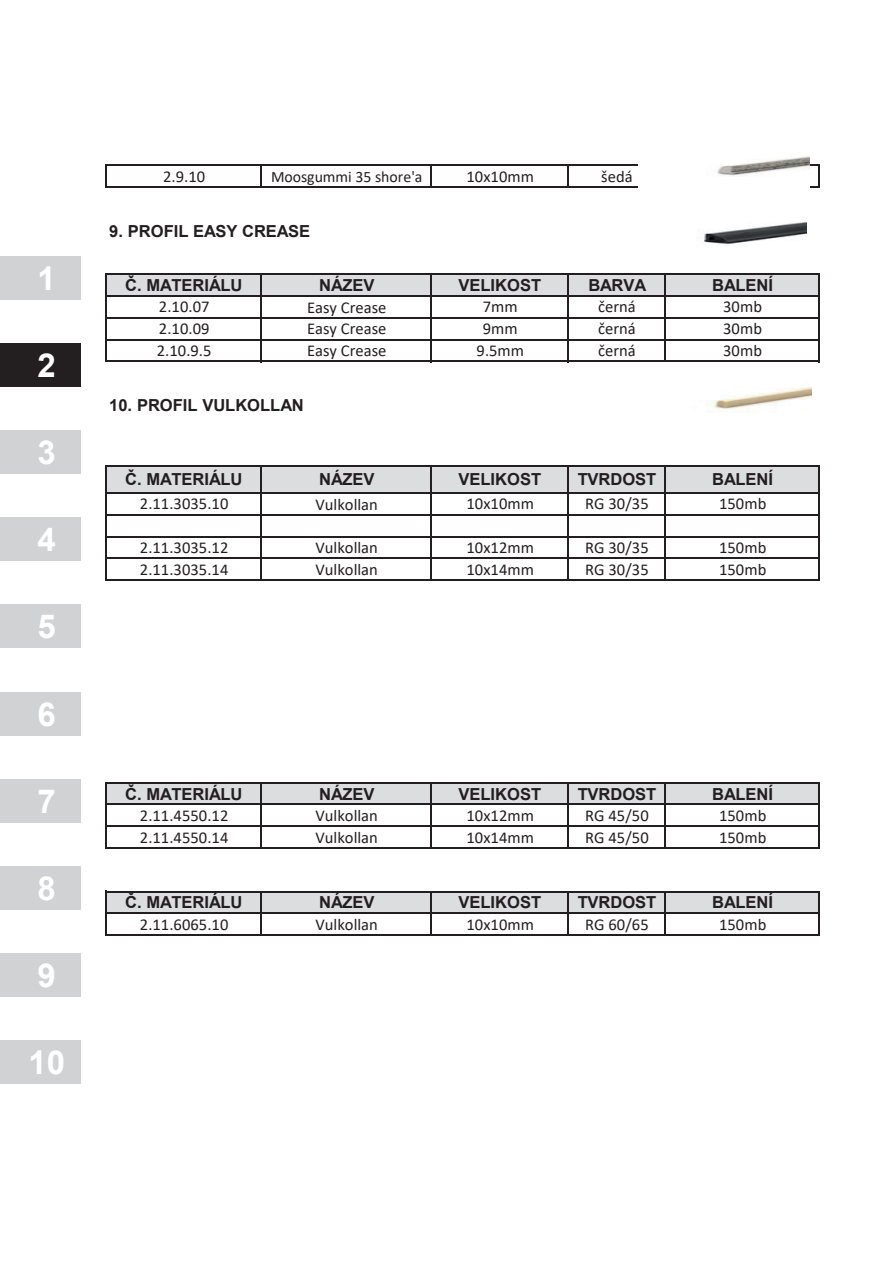
<style>
.page{position:relative;width:893px;height:1263px;background:#fff}
.page>*{position:absolute;margin:0;border:0;box-sizing:border-box;transform-origin:0 0}
.t1{font:700 33px "Arial";color:#fff}
.t2{font:16.5px "Calibri";letter-spacing:.005em;color:#231f20}
.t3{font:700 16.5px "Arial";letter-spacing:-.005em;color:#231f20}
.t4{font:15.9px "Calibri";letter-spacing:-.005em;color:#231f20}
</style>
<div class="page">
<div style="left:106px;top:274px;width:713px;height:22px;background:#dcdddf"></div>
<div style="left:106px;top:466px;width:713px;height:27px;background:#dcdddf"></div>
<div style="left:106px;top:783px;width:713px;height:22px;background:#dcdddf"></div>
<div style="left:106px;top:891px;width:713px;height:22px;background:#dcdddf"></div>
<svg style="left:106px;top:165px;width:1px;height:23px"></svg>
<hr style="left:260px;top:166px;width:2px;height:22px;background:#231f20">
<svg style="left:431px;top:166px;width:1px;height:20px"></svg>
<hr style="left:567px;top:166px;width:2px;height:22px;background:#231f20">
<svg style="left:819px;top:166px;width:1px;height:20px"></svg>
<hr style="left:106px;top:274px;width:1px;height:88px;background:#231f20">
<hr style="left:260px;top:275px;width:2px;height:87px;background:#231f20">
<hr style="left:431px;top:275px;width:1px;height:87px;background:#231f20">
<hr style="left:567px;top:275px;width:2px;height:87px;background:#231f20">
<hr style="left:664px;top:275px;width:1px;height:87px;background:#231f20">
<hr style="left:819px;top:275px;width:1px;height:87px;background:#231f20">
<hr style="left:106px;top:465px;width:1px;height:116px;background:#231f20">
<hr style="left:260px;top:466px;width:2px;height:115px;background:#231f20">
<hr style="left:431px;top:466px;width:1px;height:115px;background:#231f20">
<hr style="left:567px;top:466px;width:2px;height:115px;background:#231f20">
<hr style="left:664px;top:466px;width:1px;height:115px;background:#231f20">
<hr style="left:819px;top:466px;width:1px;height:115px;background:#231f20">
<hr style="left:106px;top:782px;width:1px;height:67px;background:#231f20">
<hr style="left:260px;top:783px;width:2px;height:66px;background:#231f20">
<hr style="left:431px;top:783px;width:1px;height:66px;background:#231f20">
<hr style="left:567px;top:783px;width:2px;height:66px;background:#231f20">
<hr style="left:664px;top:783px;width:1px;height:66px;background:#231f20">
<hr style="left:819px;top:783px;width:1px;height:66px;background:#231f20">
<hr style="left:106px;top:891px;width:1px;height:45px;background:#231f20">
<hr style="left:260px;top:892px;width:2px;height:44px;background:#231f20">
<hr style="left:431px;top:892px;width:1px;height:44px;background:#231f20">
<hr style="left:567px;top:892px;width:2px;height:44px;background:#231f20">
<hr style="left:664px;top:892px;width:1px;height:44px;background:#231f20">
<hr style="left:819px;top:892px;width:1px;height:44px;background:#231f20">
<hr style="left:107px;top:165px;width:713px;height:1px;background:#231f20">
<hr style="left:107px;top:186px;width:713px;height:2px;background:#231f20">
<hr style="left:107px;top:274px;width:713px;height:1px;background:#231f20">
<hr style="left:107px;top:295px;width:713px;height:2px;background:#231f20">
<hr style="left:107px;top:317px;width:713px;height:2px;background:#231f20">
<hr style="left:107px;top:339px;width:713px;height:1px;background:#231f20">
<hr style="left:107px;top:361px;width:713px;height:1px;background:#231f20">
<hr style="left:107px;top:465px;width:713px;height:1px;background:#231f20">
<hr style="left:107px;top:492px;width:713px;height:2px;background:#231f20">
<hr style="left:107px;top:514px;width:713px;height:1px;background:#231f20">
<hr style="left:107px;top:536px;width:713px;height:1px;background:#231f20">
<hr style="left:107px;top:558px;width:713px;height:1px;background:#231f20">
<hr style="left:107px;top:579px;width:713px;height:2px;background:#231f20">
<hr style="left:107px;top:782px;width:713px;height:1px;background:#231f20">
<hr style="left:107px;top:804px;width:713px;height:1px;background:#231f20">
<hr style="left:107px;top:825px;width:713px;height:2px;background:#231f20">
<hr style="left:107px;top:847px;width:713px;height:2px;background:#231f20">
<hr style="left:107px;top:891px;width:713px;height:1px;background:#231f20">
<hr style="left:107px;top:913px;width:713px;height:1px;background:#231f20">
<hr style="left:107px;top:934px;width:713px;height:2px;background:#231f20">
<img style="left:639px;top:156px;width:170px;height:32px">
<img style="left:698px;top:222px;width:108px;height:23px">
<img style="left:707px;top:387px;width:104px;height:25px">
<div style="left:0;top:256px;width:81px;height:43px;background:#d1d2d4"></div>
<div style="left:0;top:343px;width:81px;height:44px;background:#231f20"></div>
<div style="left:0;top:430px;width:81px;height:44px;background:#d1d2d4"></div>
<div style="left:0;top:518px;width:81px;height:43px;background:#d1d2d4"></div>
<div style="left:0;top:605px;width:81px;height:43px;background:#d1d2d4"></div>
<div style="left:0;top:692px;width:81px;height:43px;background:#d1d2d4"></div>
<div style="left:0;top:779px;width:81px;height:43px;background:#d1d2d4"></div>
<div style="left:0;top:866px;width:81px;height:43px;background:#d1d2d4"></div>
<div style="left:0;top:953px;width:81px;height:44px;background:#d1d2d4"></div>
<div style="left:0;top:1040px;width:81px;height:44px;background:#d1d2d4"></div>
<h1 class="t1" style="left:38px;top:255px;width:20px">1</h1>
<h1 class="t1" style="left:38px;top:342px;width:20px">2</h1>
<h1 class="t1" style="left:38px;top:429px;width:20px">3</h1>
<h1 class="t1" style="left:38px;top:516px;width:20px">4</h1>
<h1 class="t1" style="left:38px;top:604px;width:20px">5</h1>
<h1 class="t1" style="left:38px;top:691px;width:20px">6</h1>
<h1 class="t1" style="left:38px;top:778px;width:20px">7</h1>
<h1 class="t1" style="left:38px;top:865px;width:20px">8</h1>
<h1 class="t1" style="left:38px;top:952px;width:20px">9</h1>
<h1 class="t1" style="left:28px;top:1039px;width:38px">10</h1>
<p class="t2" style="left:163px;top:165px;width:44px">2.9.10</p>
<p class="t4" style="left:271px;top:165px;width:153px">Moosgummi 35 shore'a</p>
<p class="t2" style="left:466px;top:165px;width:69px">10x10mm</p>
<p class="t2" style="left:601px;top:165px;width:33px">šedá</p>
<p class="t3" style="left:109px;top:219px;width:202px">9. PROFIL EASY CREASE</p>
<p class="t3" style="left:125px;top:274px;width:119px">Č. MATERIÁLU</p>
<p class="t3" style="left:319px;top:274px;width:57px">NÁZEV</p>
<p class="t3" style="left:458px;top:274px;width:84px">VELIKOST</p>
<p class="t3" style="left:588px;top:274px;width:60px">BARVA</p>
<p class="t3" style="left:712px;top:274px;width:62px">BALENÍ</p>
<p class="t2" style="left:159px;top:295px;width:52px">2.10.07</p>
<p class="t2" style="left:307px;top:296px;width:81px">Easy Crease</p>
<p class="t2" style="left:483px;top:295px;width:37px">7mm</p>
<p class="t2" style="left:598px;top:295px;width:39px">černá</p>
<p class="t2" style="left:723px;top:295px;width:40px">30mb</p>
<p class="t2" style="left:159px;top:317px;width:52px">2.10.09</p>
<p class="t2" style="left:307px;top:317px;width:81px">Easy Crease</p>
<p class="t2" style="left:483px;top:317px;width:37px">9mm</p>
<p class="t2" style="left:598px;top:317px;width:39px">černá</p>
<p class="t2" style="left:723px;top:317px;width:40px">30mb</p>
<p class="t2" style="left:157px;top:339px;width:56px">2.10.9.5</p>
<p class="t2" style="left:307px;top:339px;width:81px">Easy Crease</p>
<p class="t2" style="left:476px;top:339px;width:49px">9.5mm</p>
<p class="t2" style="left:598px;top:339px;width:39px">černá</p>
<p class="t2" style="left:723px;top:339px;width:40px">30mb</p>
<p class="t3" style="left:109px;top:394px;width:196px">10. PROFIL VULKOLLAN</p>
<p class="t3" style="left:125px;top:468px;width:119px">Č. MATERIÁLU</p>
<p class="t3" style="left:319px;top:468px;width:57px">NÁZEV</p>
<p class="t3" style="left:459px;top:468px;width:84px">VELIKOST</p>
<p class="t3" style="left:578px;top:468px;width:80px">TVRDOST</p>
<p class="t3" style="left:712px;top:468px;width:62px">BALENÍ</p>
<p class="t2" style="left:140px;top:492px;width:90px">2.11.3035.10</p>
<p class="t2" style="left:316px;top:493px;width:64px">Vulkollan</p>
<p class="t2" style="left:466px;top:492px;width:69px">10x10mm</p>
<p class="t2" style="left:585px;top:492px;width:65px">RG 30/35</p>
<p class="t2" style="left:719px;top:492px;width:49px">150mb</p>
<p class="t2" style="left:140px;top:536px;width:90px">2.11.3035.12</p>
<p class="t2" style="left:316px;top:536px;width:64px">Vulkollan</p>
<p class="t2" style="left:466px;top:536px;width:69px">10x12mm</p>
<p class="t2" style="left:585px;top:536px;width:65px">RG 30/35</p>
<p class="t2" style="left:719px;top:536px;width:49px">150mb</p>
<p class="t2" style="left:140px;top:558px;width:90px">2.11.3035.14</p>
<p class="t2" style="left:316px;top:558px;width:64px">Vulkollan</p>
<p class="t2" style="left:466px;top:558px;width:69px">10x14mm</p>
<p class="t2" style="left:585px;top:558px;width:65px">RG 30/35</p>
<p class="t2" style="left:719px;top:558px;width:49px">150mb</p>
<p class="t3" style="left:125px;top:782px;width:119px">Č. MATERIÁLU</p>
<p class="t3" style="left:319px;top:782px;width:57px">NÁZEV</p>
<p class="t3" style="left:458px;top:782px;width:84px">VELIKOST</p>
<p class="t3" style="left:578px;top:782px;width:80px">TVRDOST</p>
<p class="t3" style="left:712px;top:782px;width:62px">BALENÍ</p>
<p class="t2" style="left:140px;top:804px;width:90px">2.11.4550.12</p>
<p class="t2" style="left:316px;top:804px;width:64px">Vulkollan</p>
<p class="t2" style="left:466px;top:804px;width:69px">10x12mm</p>
<p class="t2" style="left:585px;top:804px;width:65px">RG 45/50</p>
<p class="t2" style="left:719px;top:804px;width:49px">150mb</p>
<p class="t2" style="left:140px;top:826px;width:90px">2.11.4550.14</p>
<p class="t2" style="left:316px;top:826px;width:64px">Vulkollan</p>
<p class="t2" style="left:466px;top:826px;width:69px">10x14mm</p>
<p class="t2" style="left:585px;top:826px;width:65px">RG 45/50</p>
<p class="t2" style="left:719px;top:826px;width:49px">150mb</p>
<p class="t3" style="left:125px;top:891px;width:119px">Č. MATERIÁLU</p>
<p class="t3" style="left:319px;top:891px;width:57px">NÁZEV</p>
<p class="t3" style="left:458px;top:891px;width:84px">VELIKOST</p>
<p class="t3" style="left:578px;top:891px;width:80px">TVRDOST</p>
<p class="t3" style="left:712px;top:891px;width:62px">BALENÍ</p>
<p class="t2" style="left:140px;top:913px;width:90px">2.11.6065.10</p>
<p class="t2" style="left:316px;top:913px;width:64px">Vulkollan</p>
<p class="t2" style="left:466px;top:913px;width:69px">10x10mm</p>
<p class="t2" style="left:585px;top:913px;width:65px">RG 60/65</p>
<p class="t2" style="left:719px;top:913px;width:49px">150mb</p>
</div>
